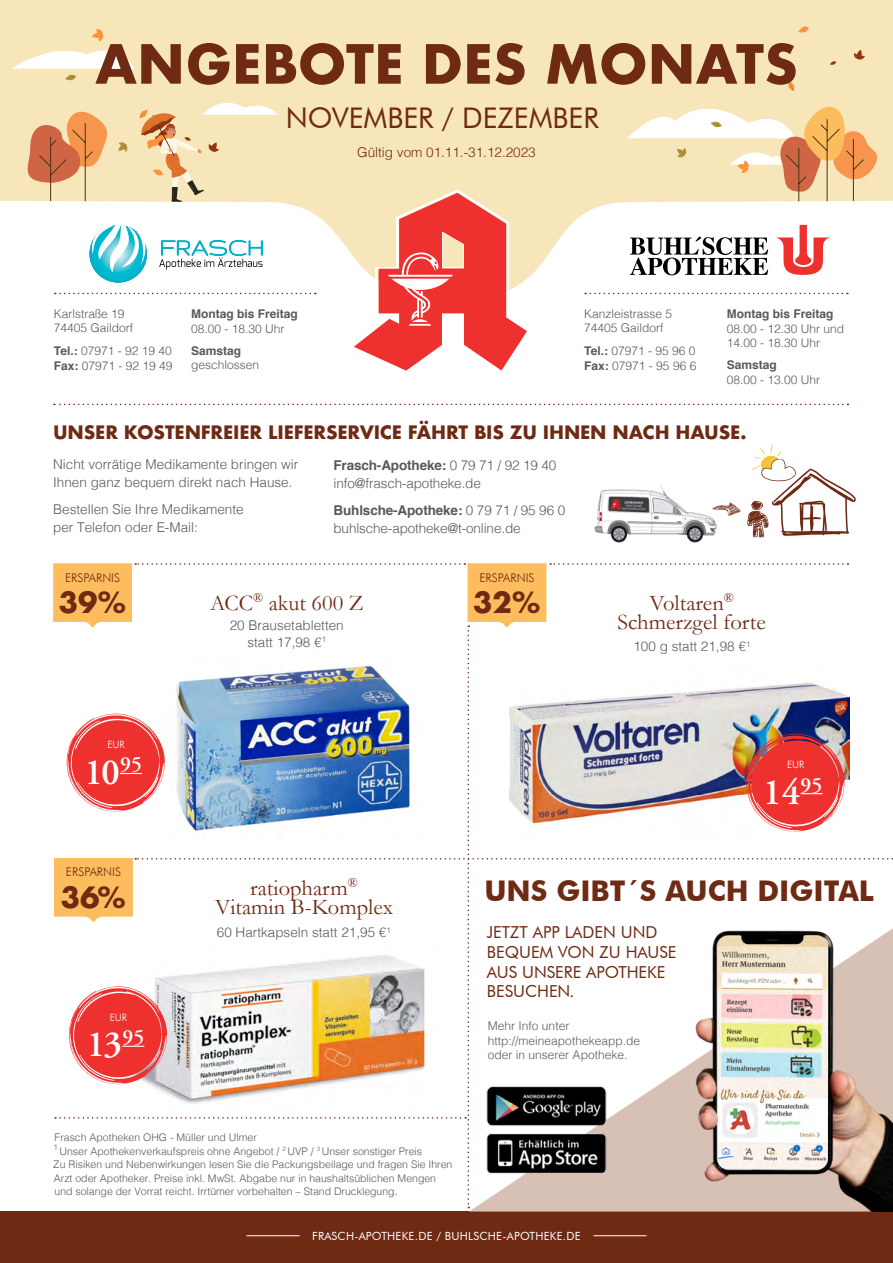
<style>
.page{position:relative;width:893px;height:1263px;background:#fff}
.page>*{position:absolute;margin:0;border:0;box-sizing:border-box;transform-origin:0 0}
.t1{font:700 52.5px "Futura";color:#6f2a13}
.t2{font:600 37.05px "Adobe Garamond";color:#fff}
.t3{font:700 28.5px "Futura BT";color:#6f2a13}
.t4{font:28.5px "Futura BT";color:#6f2a13}
.t5{font:700 28.5px "Futura";color:#6f2a13}
.t6{font:22.5px/19.5px "Garamond";color:#6f2a13;text-align:center}
.t7{font:700 18px "Futura";letter-spacing:-.01em;color:#6f2a13}
.t8{font:16.5px/19.8px "Futura BT";color:#6f2a13}
.t9{font:300 13.5px/18px "Helvetica";color:#58595b}
.t10{font:300 13.5px "Helvetica";color:#6f2a13}
.t11{font:300 12px/14.4px "Helvetica";color:#58595b}
.t12{font:700 12px "Helvetica";color:#58595b}
.t13{font:300 12px "Futura BT";color:#6f2a13}
.t14{font:11.25px "Futura BT";letter-spacing:.02em;color:#fff}
.t15{font:300 10.5px/13.5px "Helvetica";color:#58595b}
.t16{font:300 10.05px "Futura BT";color:#fff}
.s1{font-weight:700}
</style>
<div class="page">
<div style="left:0;top:1211px;width:893px;height:52px;background:#6f2a13"></div>
<svg style="left:0;top:0;width:893px;height:295px;fill:#f7e6b9"></svg>
<svg style="left:16px;top:103px;width:113px;height:105px;background:#ecc297"></svg>
<svg style="left:11px;top:29px;width:123px;height:54px"></svg>
<svg style="left:138px;top:93px;width:139px;height:109px;background:#f1dbb0"></svg>
<svg style="left:854px;top:50px;width:11px;height:11px"></svg>
<svg style="left:627px;top:81px;width:256px;height:131px"></svg>
<svg style="left:798px;top:23px;width:11px;height:12px"></svg>
<svg style="left:830px;top:59px;width:6px;height:7px"></svg>
<svg style="left:346px;top:188px;width:187px;height:183px"></svg>
<svg style="left:54px;top:404px;width:794px;height:1px"></svg>
<svg style="left:158px;top:240px;width:105px;height:30px"></svg>
<svg style="left:630px;top:237px;width:138px;height:38px"></svg>
<svg style="left:776px;top:225px;width:55px;height:50px"></svg>
<hr style="left:246px;top:1235px;width:54px;height:1px;background:#fff">
<hr style="left:593px;top:1235px;width:54px;height:1px;background:#fff">
<svg style="left:585px;top:293px;width:263px;height:1px"></svg>
<svg style="left:55px;top:293px;width:261px;height:1px"></svg>
<svg style="left:720px;top:502px;width:21px;height:14px"></svg>
<img style="left:594px;top:485px;width:126px;height:58px">
<svg style="left:747px;top:444px;width:109px;height:93px"></svg>
<svg style="left:89px;top:225px;width:58px;height:58px"></svg>
<svg style="left:90px;top:225px;width:58px;height:47px"></svg>
<img style="left:53px;top:563px;width:840px;height:645px">
<svg style="left:469px;top:928px;width:142px;height:283px"></svg>
<img style="left:467px;top:1068px;width:144px;height:130px">
<img style="left:611px;top:910px;width:282px;height:301px">
<h1 class="t1" style="left:95px;top:26px;width:704px">ANGEBOTE DES MONATS</h1>
<h3 class="t4" style="left:286px;top:100px;width:314px">NOVEMBER / DEZEMBER</h3>
<p class="t10" style="left:357px;top:141px;width:180px">Gültig vom 01.11.-31.12.2023</p>
<p class="t11" style="left:54px;top:305px;width:81px">Karlstraße 19<br>74405 Gaildorf</p>
<p class="t11" style="left:54px;top:343px;width:120px"><span class="s1">Tel.:</span> 07971 - 92 19 40<br><span class="s1">Fax:</span> 07971 - 92 19 49</p>
<p class="t12" style="left:191px;top:304px;width:108px">Montag bis Freitag</p>
<p class="t11" style="left:191px;top:320px;width:95px">08.00 - 18.30 Uhr</p>
<p class="t12" style="left:191px;top:341px;width:52px">Samstag</p>
<p class="t11" style="left:191px;top:357px;width:70px">geschlossen</p>
<p class="t11" style="left:584px;top:305px;width:90px">Kanzleistrasse 5<br>74405 Gaildorf</p>
<p class="t11" style="left:584px;top:343px;width:114px"><span class="s1">Tel.:</span> 07971 - 95 96 0<br><span class="s1">Fax:</span> 07971 - 95 96 6</p>
<p class="t12" style="left:727px;top:304px;width:108px">Montag bis Freitag</p>
<p class="t11" style="left:727px;top:320px;width:119px">08.00 - 12.30 Uhr und<br>14.00 - 18.30 Uhr</p>
<p class="t12" style="left:727px;top:356px;width:52px">Samstag</p>
<p class="t11" style="left:727px;top:372px;width:95px">08.00 - 13.00 Uhr</p>
<h3 class="t7" style="left:53px;top:419px;width:695px">UNSER KOSTENFREIER LIEFERSERVICE FÄHRT BIS ZU IHNEN NACH HAUSE.</h3>
<p class="t9" style="left:53px;top:455px;width:247px">Nicht vorrätige Medikamente bringen wir<br>Ihnen ganz bequem direkt nach Hause.</p>
<p class="t9" style="left:53px;top:500px;width:192px">Bestellen Sie Ihre Medikamente per Telefon oder E-Mail:</p>
<p class="t13" style="left:65px;top:570px;width:57px">ERSPARNIS</p>
<p class="t9" style="left:334px;top:455px;width:224px"><span class="s1">Frasch-Apotheke:</span> 0 79 71 / 92 19 40 info@frasch-apotheke.de</p>
<p class="t9" style="left:334px;top:500px;width:233px"><span class="s1">Buhlsche-Apotheke:</span> 0 79 71 / 95 96 0 buhlsche-apotheke@t-online.de</p>
<p class="t13" style="left:479px;top:570px;width:57px">ERSPARNIS</p>
<h3 class="t5" style="left:59px;top:582px;width:69px">39%</h3>
<p class="t16" style="left:107px;top:738px;width:19px">EUR</p>
<h2 class="t2" style="left:84px;top:751px;width:59px">10<sup>95</sup></h2>
<h3 class="t6" style="left:210px;top:592px;width:155px">ACC<sup>®</sup> akut 600 Z</h3>
<p class="t9" style="left:230px;top:616px;width:116px;line-height:16.2px;text-align:center">20 Brausetabletten statt 17,98 €<sup>1</sup></p>
<h3 class="t5" style="left:473px;top:582px;width:69px">32%</h3>
<h3 class="t6" style="left:617px;top:592px;width:150px">Voltaren<sup>®<br></sup>Schmerzgel forte</h3>
<p class="t9" style="left:633px;top:637px;width:118px">100 g statt 21,98 €<sup>1</sup></p>
<p class="t16" style="left:787px;top:758px;width:19px">EUR</p>
<h2 class="t2" style="left:763px;top:772px;width:61px">14<sup>95</sup></h2>
<p class="t13" style="left:66px;top:865px;width:57px">ERSPARNIS</p>
<h3 class="t5" style="left:61px;top:877px;width:67px">36%</h3>
<p class="t16" style="left:110px;top:1011px;width:19px">EUR</p>
<h2 class="t2" style="left:86px;top:1024px;width:59px">13<sup>95</sup></h2>
<h3 class="t6" style="left:215px;top:877px;width:179px">ratiopharm<sup>®<br></sup>Vitamin B-Komplex</h3>
<p class="t9" style="left:217px;top:922px;width:175px">60 Hartkapseln statt 21,95 €<sup>1</sup></p>
<p class="t15" style="left:53px;top:1130px;width:401px">Frasch Apotheken OHG - Müller und Ulmer<br><sup>1</sup> Unser Apothekenverkaufspreis ohne Angebot / <sup>2</sup> UVP / <sup>3</sup> Unser sonstiger Preis<br>Zu Risiken und Nebenwirkungen lesen Sie die Packungsbeilage und fragen Sie Ihren Arzt oder Apotheker. Preise inkl. MwSt. Abgabe nur in haushaltsüblichen Mengen und solange der Vorrat reicht. Irrtümer vorbehalten – Stand Drucklegung.</p>
<h3 class="t3" style="left:484px;top:873px;width:391px">UNS GIBT´S AUCH DIGITAL</h3>
<h3 class="t8" style="left:487px;top:922px;width:191px">JETZT APP LADEN UND<br>BEQUEM VON ZU HAUSE<br>AUS UNSERE APOTHEKE<br>BESUCHEN.</h3>
<p class="t11" style="left:488px;top:1018px;width:154px">Mehr Info unter http://meineapothekeapp.de oder in unserer Apotheke.</p>
<p class="t14" style="left:312px;top:1229px;width:270px">FRASCH-APOTHEKE.DE / BUHLSCHE-APOTHEKE.DE</p>
</div>
